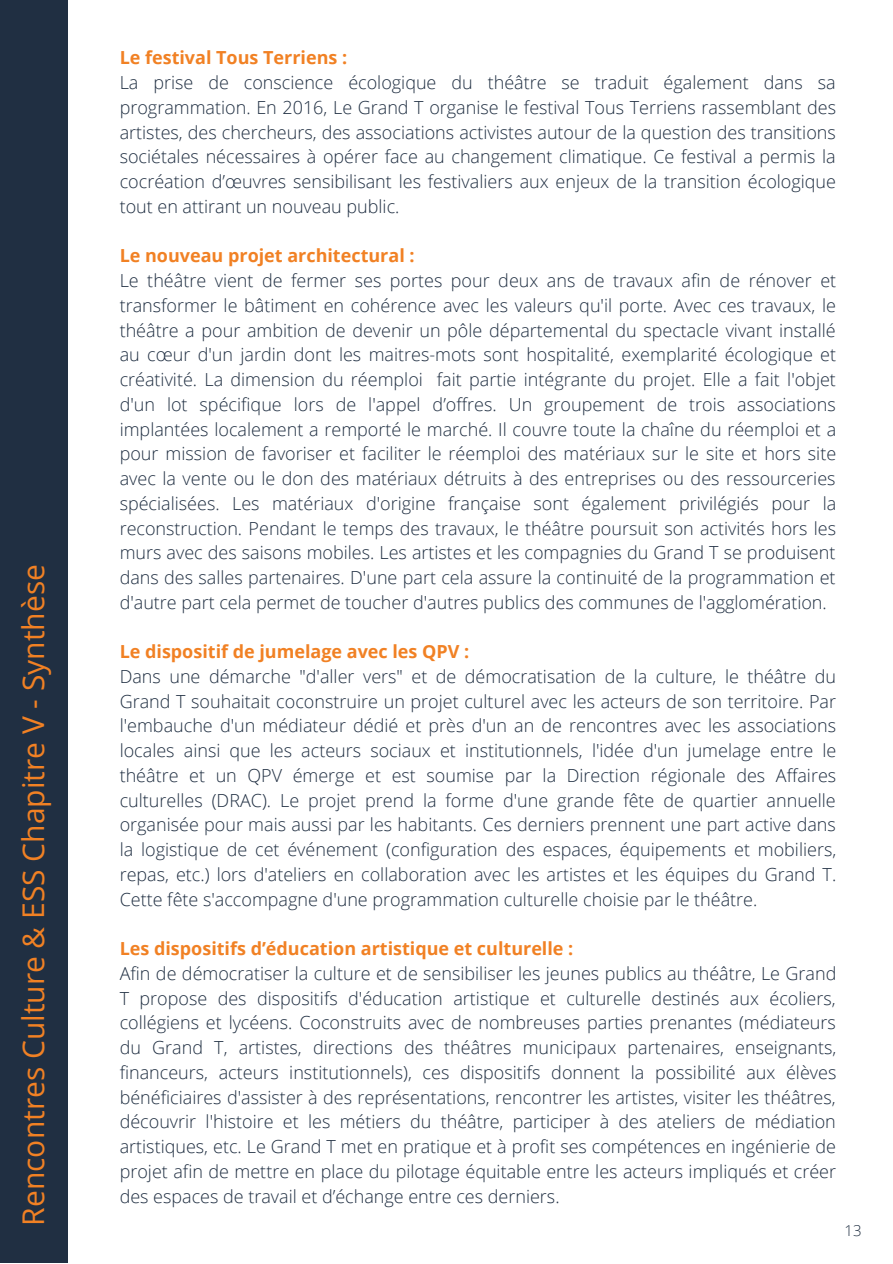
<style>
.page{position:relative;width:893px;height:1264px;background:#fff}
.page>*{position:absolute;margin:0;border:0;box-sizing:border-box;transform-origin:0 0}
.t1{font:30px "Open Sans";color:#f18124}
.t2{font:300 18px/24.8px "Open Sans";color:#202f42;text-align:justify}
.t3{font:700 18px "Open Sans";color:#f18124}
.t4{font:300 15px "Open Sans";color:#202f42}
</style>
<div class="page">
<div style="left:0;top:0;width:67px;height:1262px;background:#202f42"></div>
<h1 class="t1" style="left:12px;top:1225px;width:662px;rotate:-90deg">Rencontres Culture &amp; ESS Chapitre V - Synthèse</h1>
<p class="t3" style="left:120px;top:45px;width:229px">Le festival Tous Terriens :</p>
<p class="t2" style="left:120px;top:70px;width:718px">La prise de conscience écologique du théâtre se traduit également dans sa programmation. En 2016, Le Grand T organise le festival Tous Terriens rassemblant des artistes, des chercheurs, des associations activistes autour de la question des transitions sociétales nécessaires à opérer face au changement climatique. Ce festival a permis la cocréation d’œuvres sensibilisant les festivaliers aux enjeux de la transition écologique tout en attirant un nouveau public.</p>
<p class="t3" style="left:120px;top:243px;width:296px">Le nouveau projet architectural :</p>
<p class="t2" style="left:120px;top:268px;width:718px">Le théâtre vient de fermer ses portes pour deux ans de travaux afin de rénover et transformer le bâtiment en cohérence avec les valeurs qu'il porte. Avec ces travaux, le théâtre a pour ambition de devenir un pôle départemental du spectacle vivant installé au cœur d'un jardin dont les maitres-mots sont hospitalité, exemplarité écologique et créativité. La dimension du réemploi fait partie intégrante du projet. Elle a fait l'objet d'un lot spécifique lors de l'appel d’offres. Un groupement de trois associations implantées localement a remporté le marché. Il couvre toute la chaîne du réemploi et a pour mission de favoriser et faciliter le réemploi des matériaux sur le site et hors site avec la vente ou le don des matériaux détruits à des entreprises ou des ressourceries spécialisées. Les matériaux d'origine française sont également privilégiés pour la reconstruction. Pendant le temps des travaux, le théâtre poursuit son activités hors les murs avec des saisons mobiles. Les artistes et les compagnies du Grand T se produisent dans des salles partenaires. D'une part cela assure la continuité de la programmation et d'autre part cela permet de toucher d'autres publics des communes de l'agglomération.</p>
<p class="t3" style="left:120px;top:639px;width:351px">Le dispositif de jumelage avec les QPV :</p>
<p class="t2" style="left:120px;top:663px;width:718px">Dans une démarche "d'aller vers" et de démocratisation de la culture, le théâtre du Grand T souhaitait coconstruire un projet culturel avec les acteurs de son territoire. Par l'embauche d'un médiateur dédié et près d'un an de rencontres avec les associations locales ainsi que les acteurs sociaux et institutionnels, l'idée d'un jumelage entre le théâtre et un QPV émerge et est soumise par la Direction régionale des Affaires culturelles (DRAC). Le projet prend la forme d'une grande fête de quartier annuelle organisée pour mais aussi par les habitants. Ces derniers prennent une part active dans la logistique de cet événement (configuration des espaces, équipements et mobiliers, repas, etc.) lors d'ateliers en collaboration avec les artistes et les équipes du Grand T.<br>Cette fête s'accompagne d'une programmation culturelle choisie par le théâtre.</p>
<p class="t3" style="left:120px;top:935px;width:455px">Les dispositifs d’éducation artistique et culturelle :</p>
<p class="t2" style="left:120px;top:960px;width:718px">Afin de démocratiser la culture et de sensibiliser les jeunes publics au théâtre, Le Grand T propose des dispositifs d'éducation artistique et culturelle destinés aux écoliers, collégiens et lycéens. Coconstruits avec de nombreuses parties prenantes (médiateurs du Grand T, artistes, directions des théâtres municipaux partenaires, enseignants, financeurs, acteurs institutionnels), ces dispositifs donnent la possibilité aux élèves bénéficiaires d'assister à des représentations, rencontrer les artistes, visiter les théâtres, découvrir l'histoire et les métiers du théâtre, participer à des ateliers de médiation artistiques, etc. Le Grand T met en pratique et à profit ses compétences en ingénierie de projet afin de mettre en place du pilotage équitable entre les acteurs impliqués et créer des espaces de travail et d’échange entre ces derniers.</p>
<p class="t4" style="left:844px;top:1219px;width:19px">13</p>
</div>
